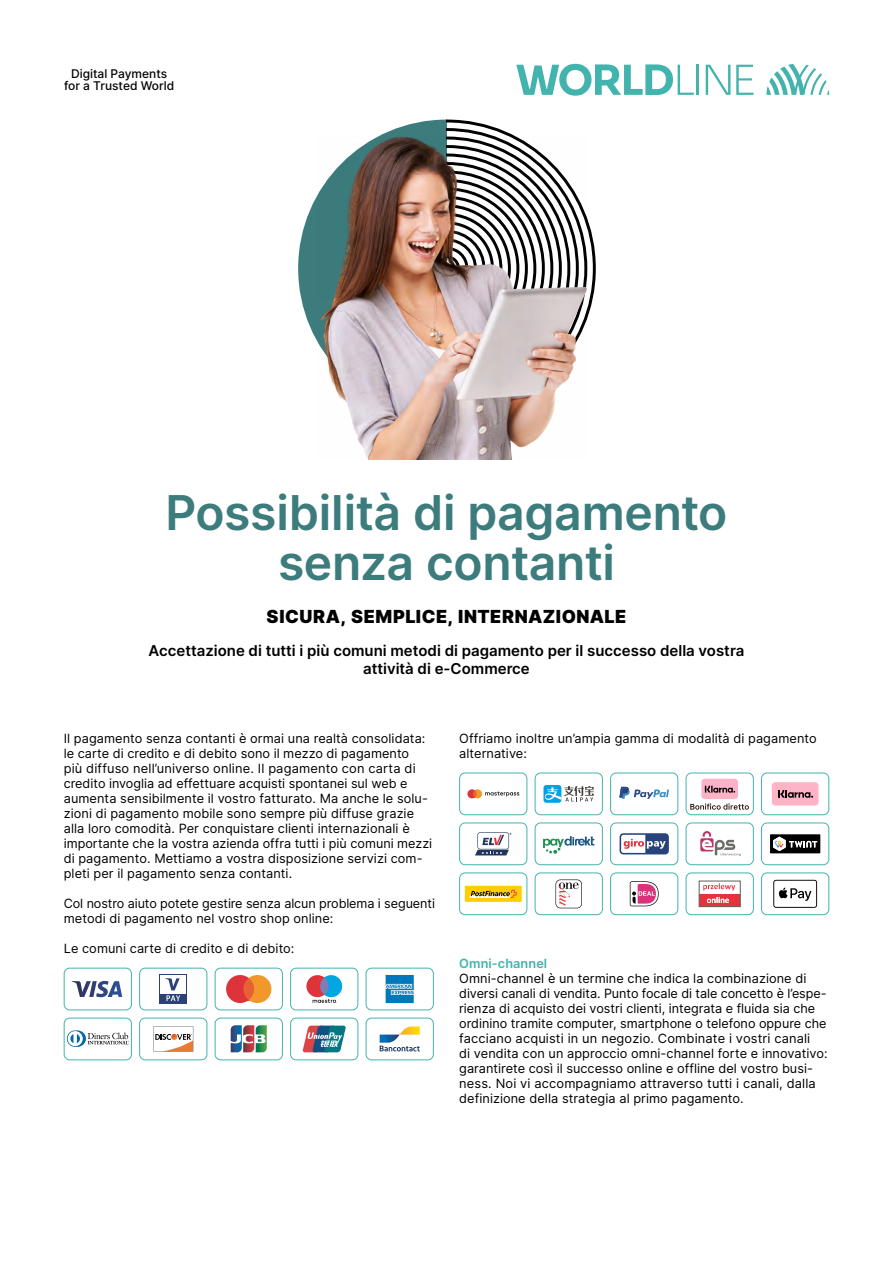
<style>
.page{position:relative;width:893px;height:1263px;background:#fff}
.page>*{position:absolute;margin:0;border:0;box-sizing:border-box;transform-origin:0 0}
.t1{font:600 48px/49.5px "Inter";letter-spacing:-.005em;color:#3c7c7c;text-align:center}
.t2{font:900 18px "Inter";letter-spacing:.03em;color:#000}
.t3{font:600 15px/18px "Inter";color:#000;text-align:center}
.t4{font:12.75px/15px "Inter";letter-spacing:.005em;color:#000}
.t5{font:600 12.75px "Inter";letter-spacing:.005em;color:#42b4ad}
.t6{font:500 12px/12.8px "Inter";color:#000;text-align:center}
</style>
<div class="page">
<svg style="left:766px;top:64px;width:63px;height:31px"></svg>
<hr style="left:697px;top:65px;width:2px;height:30px;background:#42b4ad">
<svg style="left:736px;top:65px;width:17px;height:30px"></svg>
<svg style="left:706px;top:65px;width:24px;height:30px"></svg>
<svg style="left:516px;top:64px;width:178px;height:32px"></svg>
<svg style="left:298px;top:119px;width:297px;height:224px"></svg>
<svg style="left:467px;top:789px;width:53px;height:9px"></svg>
<div style="left:459px;top:773px;width:68px;height:42px;border:1px solid #42b4ad;border-radius:6px"></div>
<svg style="left:475px;top:832px;width:37px;height:23px"></svg>
<div style="left:459px;top:822px;width:68px;height:43px;border:1px solid #42b4ad;border-radius:6px"></div>
<svg style="left:465px;top:886px;width:57px;height:16px"></svg>
<div style="left:459px;top:872px;width:68px;height:43px;border:1px solid #42b4ad;border-radius:6px"></div>
<div style="left:543px;top:785px;width:18px;height:18px;background:#00a2e6;border-radius:3px"></div>
<svg style="left:544px;top:786px;width:50px;height:15px"></svg>
<div style="left:535px;top:773px;width:68px;height:42px;border:1px solid #42b4ad;border-radius:6px"></div>
<svg style="left:543px;top:836px;width:51px;height:18px"></svg>
<div style="left:535px;top:822px;width:68px;height:43px;border:1px solid #42b4ad;border-radius:6px"></div>
<svg style="left:555px;top:879px;width:27px;height:29px"></svg>
<div style="left:535px;top:872px;width:68px;height:43px;border:1px solid #42b4ad;border-radius:6px"></div>
<svg style="left:619px;top:787px;width:50px;height:12px"></svg>
<div style="left:610px;top:773px;width:68px;height:42px;border:1px solid #42b4ad;border-radius:6px"></div>
<svg style="left:620px;top:833px;width:49px;height:21px"></svg>
<svg style="left:621px;top:835px;width:45px;height:18px"></svg>
<div style="left:610px;top:822px;width:68px;height:43px;border:1px solid #42b4ad;border-radius:6px"></div>
<svg style="left:629px;top:881px;width:30px;height:26px"></svg>
<div style="left:610px;top:872px;width:68px;height:43px;border:1px solid #42b4ad;border-radius:6px"></div>
<svg style="left:690px;top:779px;width:59px;height:31px"></svg>
<div style="left:686px;top:773px;width:68px;height:42px;border:1px solid #42b4ad;border-radius:6px"></div>
<svg style="left:700px;top:831px;width:41px;height:25px"></svg>
<div style="left:686px;top:822px;width:68px;height:43px;border:1px solid #42b4ad;border-radius:6px"></div>
<svg style="left:701px;top:883px;width:37px;height:22px"></svg>
<div style="left:699px;top:881px;width:41px;height:26px;border:1px solid #605d5a"></div>
<div style="left:686px;top:872px;width:68px;height:43px;border:1px solid #42b4ad;border-radius:6px"></div>
<div style="left:772px;top:782px;width:46px;height:23px;background:#ffb3c7;border-radius:4px"></div>
<svg style="left:778px;top:790px;width:35px;height:8px"></svg>
<div style="left:761px;top:773px;width:68px;height:42px;border:1px solid #42b4ad;border-radius:6px"></div>
<svg style="left:770px;top:834px;width:50px;height:19px"></svg>
<div style="left:761px;top:822px;width:68px;height:43px;border:1px solid #42b4ad;border-radius:6px"></div>
<svg style="left:773px;top:880px;width:44px;height:28px"></svg>
<div style="left:761px;top:872px;width:68px;height:43px;border:1px solid #42b4ad;border-radius:6px"></div>
<svg style="left:72px;top:981px;width:50px;height:16px"></svg>
<div style="left:64px;top:968px;width:68px;height:42px;border:1px solid #42b4ad;border-radius:6px"></div>
<svg style="left:67px;top:1030px;width:62px;height:17px"></svg>
<div style="left:64px;top:1018px;width:68px;height:42px;border:1px solid #42b4ad;border-radius:6px"></div>
<div style="left:160px;top:974px;width:27px;height:30px;background:#2c417a"></div>
<div style="left:160px;top:975px;width:26px;height:18px;background:#fff"></div>
<svg style="left:165px;top:978px;width:15px;height:23px"></svg>
<div style="left:139px;top:968px;width:68px;height:42px;border:1px solid #42b4ad;border-radius:6px"></div>
<svg style="left:153px;top:1026px;width:40px;height:26px"></svg>
<div style="left:139px;top:1018px;width:68px;height:42px;border:1px solid #42b4ad;border-radius:6px"></div>
<svg style="left:226px;top:975px;width:45px;height:28px"></svg>
<div style="left:215px;top:968px;width:68px;height:42px;border:1px solid #42b4ad;border-radius:6px"></div>
<svg style="left:231px;top:1025px;width:36px;height:27px"></svg>
<div style="left:215px;top:1018px;width:68px;height:42px;border:1px solid #42b4ad;border-radius:6px"></div>
<svg style="left:306px;top:975px;width:36px;height:28px"></svg>
<div style="left:290px;top:968px;width:68px;height:42px;border:1px solid #42b4ad;border-radius:6px"></div>
<svg style="left:303px;top:1025px;width:43px;height:27px"></svg>
<div style="left:290px;top:1018px;width:68px;height:42px;border:1px solid #42b4ad;border-radius:6px"></div>
<svg style="left:386px;top:975px;width:28px;height:28px"></svg>
<div style="left:366px;top:968px;width:68px;height:42px;border:1px solid #42b4ad;border-radius:6px"></div>
<svg style="left:380px;top:1026px;width:40px;height:25px"></svg>
<div style="left:366px;top:1018px;width:68px;height:42px;border:1px solid #42b4ad;border-radius:6px"></div>
<img style="left:318px;top:136px;width:268px;height:324px">
<p class="t6" style="left:64px;top:67px;width:112px">Digital Payments for a Trusted World</p>
<h1 class="t1" style="left:165px;top:487px;width:563px">Possibilità di pagamento senza contanti</h1>
<h2 class="t2" style="left:267px;top:603px;width:361px">SICURA, SEMPLICE, INTERNAZIONALE</h2>
<p class="t3" style="left:149px;top:641px;width:597px">Accettazione di tutti i più comuni metodi di pagamento per il successo della vostra attività di e-Commerce</p>
<p class="t4" style="left:64px;top:730px;width:370px">Il pagamento senza contanti è ormai una realtà consolidata: le carte di credito e di debito sono il mezzo di pagamento<br>più diffuso nell’universo online. Il pagamento con carta di credito invoglia ad effettuare acquisti spontanei sul web e aumenta sensibilmente il vostro fatturato. Ma anche le solu&shy;zioni di pagamento mobile sono sempre più diffuse grazie alla loro comodità. Per conquistare clienti internazionali è importante che la vostra azienda offra tutti i più comuni mezzi di pagamento. Mettiamo a vostra disposizione servizi com&shy;pleti per il pagamento senza contanti.</p>
<p class="t4" style="left:64px;top:895px;width:373px">Col nostro aiuto potete gestire senza alcun problema i seguenti metodi di pagamento nel vostro shop online:</p>
<p class="t4" style="left:64px;top:940px;width:232px">Le comuni carte di credito e di debito:</p>
<p class="t4" style="left:459px;top:730px;width:359px">Offriamo inoltre un’ampia gamma di modalità di pagamento alternative:</p>
<p class="t5" style="left:459px;top:954px;width:90px">Omni-channel</p>
<p class="t4" style="left:459px;top:970px;width:370px">Omni-channel è un termine che indica la combinazione di diversi canali di vendita. Punto focale di tale concetto è l’espe&shy;rienza di acquisto dei vostri clienti, integrata e fluida sia che ordinino tramite computer, smartphone o telefono oppure che facciano acquisti in un negozio. Combinate i vostri canali<br>di vendita con un approccio omni-channel forte e innovativo: garantirete così il successo online e offline del vostro busi&shy;ness. Noi vi accompagniamo attraverso tutti i canali, dalla definizione della strategia al primo pagamento.</p>
</div>
